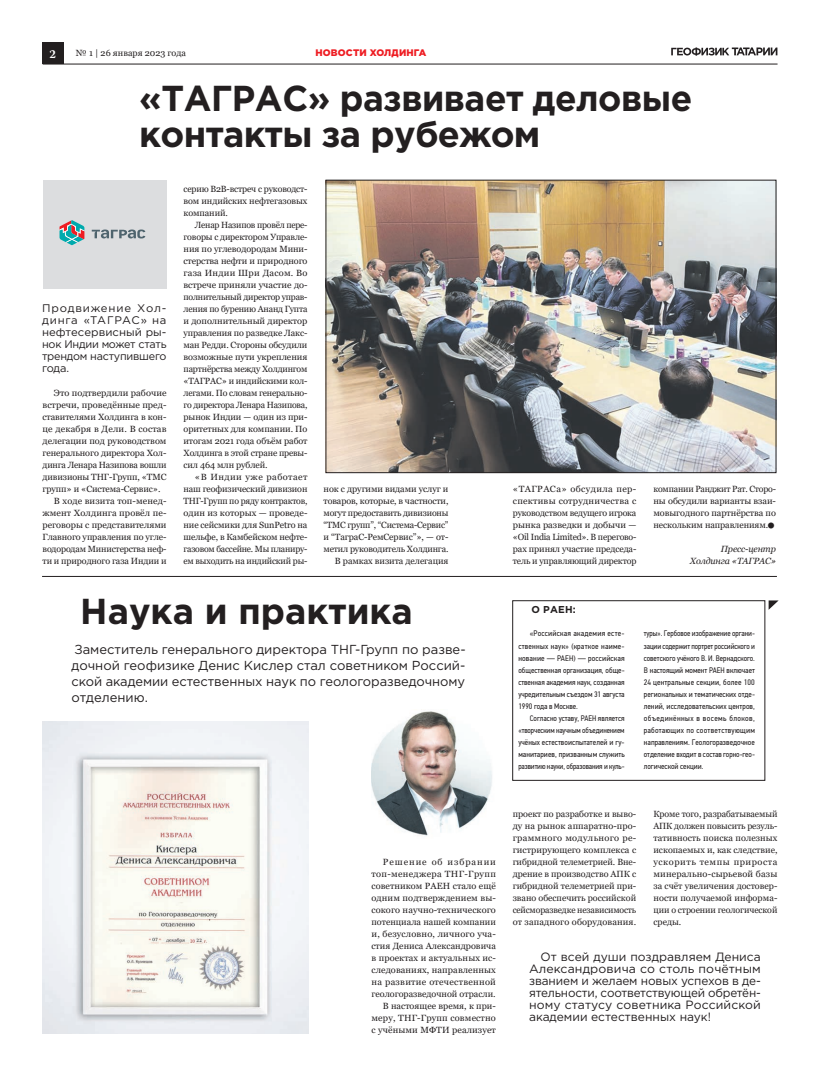
<style>
.page{position:relative;width:820px;height:1078px;background:#fff}
.page>*{position:absolute;margin:0;border:0;box-sizing:border-box;transform-origin:0 0}
.t1{font:700 36px/36px "Gotham Pro";letter-spacing:-.01em;color:#231f20}
.t2{font:13px/16px "Gotham Pro";letter-spacing:-.005em;color:#231f20;text-align:justify}
.t3{font:12px/12px "Gotham Pro";color:#231f20;text-align:justify}
.t4{font:700 12px "Warnock Pro";color:#fff}
.t5{font:11px/12px "Gotham Pro";letter-spacing:-.02em;color:#231f20;text-align:justify}
.t6{font:700 10px "Gotham Pro";color:#231f20}
.t7{font:900 9.5px "Gotham Pro";letter-spacing:.02em;color:#ee1d23}
.t8{font:9px/12px "Georgia";letter-spacing:-.005em;color:#231f20;text-align:justify}
.t9{font:italic 9px/12px "Georgia";letter-spacing:-.01em;color:#231f20;text-align:right}
.t10{font:9px "Georgia";letter-spacing:.015em;color:#231f20}
.t11{font:8px/12px "PF Din Text Cond Pro";color:#231f20;text-align:justify}
</style>
<div class="page">
<div style="left:512px;top:600px;width:252px;height:180px;border:1px solid #231f20"></div>
<div style="left:43px;top:43px;width:21px;height:21px;background:#231f20"></div>
<hr style="left:43px;top:64px;width:734px;height:1px;background:#231f20">
<div style="left:43px;top:180px;width:123px;height:108px;background:#dcdddf"></div>
<svg style="left:92px;top:229px;width:53px;height:9px"></svg>
<svg style="left:59px;top:220px;width:25px;height:25px"></svg>
<svg style="left:671px;top:47px;width:106px;height:9px"></svg>
<img style="left:328px;top:182px;width:445px;height:288px">
<div style="left:326px;top:180px;width:449px;height:292px;border:1px solid #231f20"></div>
<hr style="left:42px;top:576px;width:734px;height:1px;background:#231f20">
<img style="left:43px;top:721px;width:265px;height:311px">
<img style="left:371px;top:711px;width:121px;height:125px">
<svg style="left:768px;top:600px;width:10px;height:9px"></svg>
<h3 class="t4" style="left:49px;top:46px;width:8px">2</h3>
<p class="t8" style="left:76px;top:47px;width:111px">№ 1 | 26 января 2023 года</p>
<p class="t7" style="left:315px;top:47px;width:112px">НОВОСТИ ХОЛДИНГА</p>
<h1 class="t1" style="left:139px;top:80px;width:554px">«ТАГРАС» развивает деловые контакты за рубежом</h1>
<p class="t5" style="left:42px;top:302px;width:126px">Продвижение Хол&shy;динга «ТАГРАС» на нефтесервисный ры&shy;нок Индии может стать трендом наступившего года.</p>
<p class="t8" style="left:54px;top:387px;width:114px">Это подтвердили рабочие</p>
<p class="t8" style="left:43px;top:399px;width:125px">встречи, проведённые пред-</p>
<p class="t8" style="left:43px;top:411px;width:125px">ставителями Холдинга в кон-</p>
<p class="t10" style="left:43px;top:423px;width:125px">це декабря в Дели. В состав</p>
<p class="t8" style="left:43px;top:435px;width:125px">делегации под руководством</p>
<p class="t8" style="left:43px;top:447px;width:125px">генерального директора Хол-</p>
<p class="t8" style="left:43px;top:459px;width:125px">динга Ленара Назипова вошли</p>
<p class="t8" style="left:43px;top:471px;width:125px">дивизионы ТНГ-Групп, «ТМС</p>
<p class="t8" style="left:43px;top:483px;width:119px">групп» и «Система-Сервис».</p>
<p class="t8" style="left:54px;top:495px;width:114px">В ходе визита топ-менед-</p>
<p class="t8" style="left:43px;top:507px;width:125px">жмент Холдинга провёл пе-</p>
<p class="t8" style="left:43px;top:519px;width:125px">реговоры с представителями</p>
<p class="t8" style="left:43px;top:531px;width:125px">Главного управления по угле-</p>
<p class="t8" style="left:43px;top:543px;width:125px">водородам Министерства неф-</p>
<p class="t8" style="left:43px;top:555px;width:125px">ти и природного газа Индии и</p>
<p class="t8" style="left:183px;top:183px;width:125px">серию B2B-встреч с руководст&shy;вом индийских нефтегазовых компаний.</p>
<p class="t8" style="left:183px;top:219px;width:125px;text-indent:11px">Ленар Назипов провёл пере&shy;говоры с директором Управле&shy;ния по углеводородам Мини&shy;стерства нефти и природного газа Индии Шри Дасом. Во встрече приняли участие до&shy;полнительный директор управ&shy;ления по бурению Ананд Гупта и дополнительный директор управления по разведке Лакс&shy;ман Редди. Стороны обсудили возможные пути укрепления партнёрства между Холдингом «ТАГРАС» и индийскими кол&shy;легами. По словам генерально&shy;го директора Ленара Назипова, рынок Индии — один из при&shy;оритетных для компании. По итогам 2021 года объём работ Холдинга в этой стране превы&shy;сил 464 млн рублей.</p>
<p class="t8" style="left:183px;top:471px;width:125px;text-indent:11px">«В Индии уже работает наш геофизический дивизион ТНГ-Групп по ряду контрактов, один из которых — проведе&shy;ние сейсмики для SunPetro на шельфе, в Камбейском нефте&shy;газовом бассейне. Мы планиру&shy;ем выходить на индийский ры-</p>
<p class="t8" style="left:323px;top:483px;width:126px;text-align:right">нок с другими видами услуг и товаров, которые, в частности, могут предоставить дивизионы “ТМС групп”, “Система-Сервис” и “ТаграС-РемСервис”», — от&shy;метил руководитель Холдинга.<br>В рамках визита делегация</p>
<p class="t8" style="left:512px;top:483px;width:125px">«ТАГРАСа» обсудила пер&shy;спективы сотрудничества с руководством ведущего игрока рынка разведки и добычи — «Oil India Limited». В перегово&shy;рах принял участие председа&shy;тель и управляющий директор</p>
<p class="t8" style="left:653px;top:483px;width:124px">компании Ранджит Рат. Сторо&shy;ны обсудили варианты взаи&shy;мовыгодного партнёрства по нескольким направлениям.○</p>
<p class="t9" style="left:689px;top:543px;width:88px">Пресс-центр<br>Холдинга «ТАГРАС»</p>
<h1 class="t1" style="left:80px;top:592px;width:334px">Наука и практика</h1>
<h2 class="t2" style="left:72px;top:641px;width:395px">Заместитель генерального директора ТНГ-Групп по разве&shy;дочной геофизике Денис Кислер стал советником Россий&shy;ской академии естественных наук по геологоразведочному отделению.</h2>
<p class="t8" style="left:371px;top:855px;width:126px;text-align:right">Решение об избрании топ-менеджера ТНГ-Групп советником РАЕН стало ещё одним подтверждением вы&shy;сокого нау чно-технического потенциала нашей компании и, безусловно, личного уча&shy;стия Дениса Александровича в проектах и актуальных ис&shy;следованиях, направленных на развитие отечественной геологоразведочной отрасли.<br>В настоящее время, к при&shy;меру, ТНГ-Групп совместно с учёными МФТИ реализует</p>
<p class="t6" style="left:531px;top:603px;width:46px">О РАЕН:</p>
<p class="t11" style="left:518px;top:627px;width:108px;text-indent:11px">«Российская академия есте&shy;ственных наук» (краткое наиме&shy;нование — РАЕН) — российская общественная организация, обще&shy;ственная академия наук, созданная учредительным съездом 31 августа 1990 года в Москве.</p>
<p class="t11" style="left:518px;top:711px;width:108px;text-indent:11px">Согласно уставу, РАЕН является «творческим научным объединением учёных естествоиспытателей и гу&shy;манитариев, призванным служить развитию науки, образования и куль-</p>
<p class="t11" style="left:643px;top:627px;width:113px">туры». Гербовое изображение органи&shy;зации содержит портрет российского и советского учёного В. И. Вернадского.<br>В настоящий момент РАЕН включает 24 центральные секции, более 100 региональных и тематических отде&shy;лений, исследовательских центров, объединённых в восемь блоков, работающих по соответствующим направлениям. Геологоразведочное отделение входит в состав горно-гео&shy;логической секции.</p>
<p class="t8" style="left:512px;top:807px;width:125px">проект по разработке и выво&shy;ду на рынок аппаратно-про&shy;граммного модульного ре&shy;гистрирующего комплекса с гибридной телеметрией. Вне&shy;дрение в производство АПК с гибридной телеметрией при&shy;звано обеспечить российской сейсморазведке независимость от западного оборудования.</p>
<p class="t8" style="left:653px;top:807px;width:125px">Кроме того, разрабатываемый АПК должен повысить резуль&shy;тативность поиска полезных ископаемых и, как следствие, ускорить темпы прироста минерально-сырьевой базы за счёт увеличения достовер&shy;ности получаемой информа&shy;ции о строении геологической среды.</p>
<h3 class="t3" style="left:529px;top:950px;width:233px;text-indent:11px">От всей души поздравляем Дениса Александровича со столь почётным званием и желаем новых успехов в де&shy;ятельности, соответствующей обретён&shy;ному статусу советника Российской академии естественных наук!</h3>
</div>
